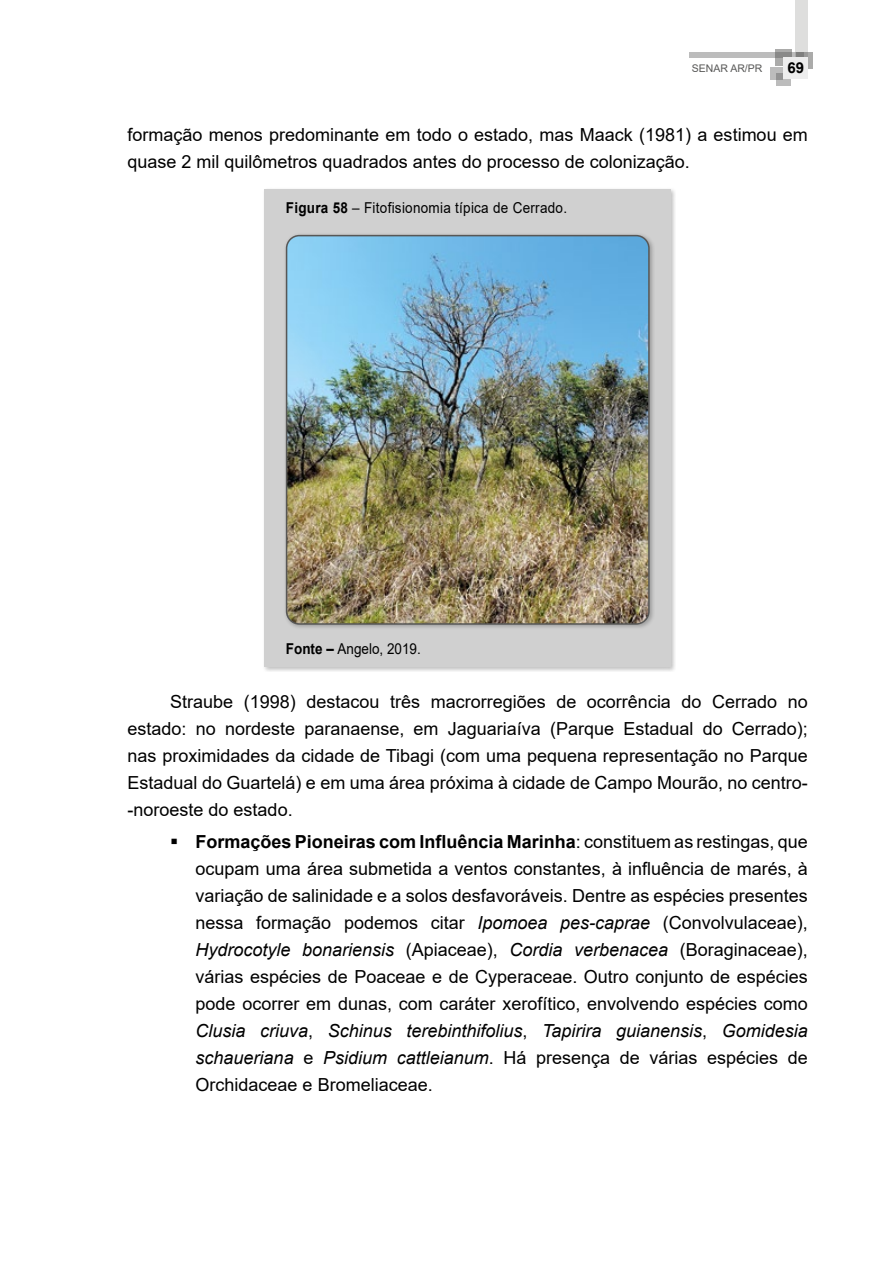
<style>
.page{position:relative;width:893px;height:1263px;background:#fff}
.page>*{position:absolute;margin:0;border:0;box-sizing:border-box;transform-origin:0 0}
.t1{font:18px/27px "Arial";color:#000;text-align:justify}
.t2{font:15px "Arial";letter-spacing:.02em;color:#000;scale:.9 1}
.t3{font:15px "Arial";color:#000;scale:.9 1}
.t4{font:700 15px "Arial";color:#000}
.t5{font:10.5px "Arial";color:#575756}
.s1{font-weight:700}
.s2{font-style:italic}
</style>
<div class="page">
<svg style="left:776px;top:73px;width:15px;height:12px"></svg>
<svg style="left:770px;top:67px;width:12px;height:12px"></svg>
<div style="left:796px;top:52px;width:17px;height:16px;background:#ababaa"></div>
<svg style="left:775px;top:50px;width:17px;height:16px"></svg>
<svg style="left:689px;top:52px;width:107px;height:6px"></svg>
<svg style="left:796px;top:0;width:12px;height:58px"></svg>
<div style="left:784px;top:58px;width:24px;height:21px;background:#ededed"></div>
<div style="left:262px;top:187px;width:414px;height:485px;background:#000;opacity:.25"></div>
<div style="left:265px;top:189px;width:406px;height:478px;background:#d0d0d0"></div>
<div style="left:283px;top:233px;width:371px;height:397px;background:#000;opacity:.25"></div>
<img style="left:287px;top:236px;width:362px;height:388px">
<div style="left:286px;top:235px;width:364px;height:390px;border:2px solid #575756;border-radius:13px"></div>
<p class="t5" style="left:692px;top:61px;width:72px">SENAR AR/PR</p>
<p class="t4" style="left:787px;top:57px;width:18px">69</p>
<p class="t1" style="left:128px;top:121px;width:682px">formação menos predominante em todo o estado, mas Maack (1981) a estimou em quase 2 mil quilômetros quadrados antes do processo de colonização.</p>
<p class="t2" style="left:286px;top:197px;width:314px"><span class="s1">Figura 58</span> – Fitofisionomia típica de Cerrado.</p>
<p class="t3" style="left:286px;top:639px;width:152px"><span class="s1">Fonte –</span> Angelo, 2019.</p>
<p class="t1" style="left:128px;top:688px;width:682px;text-indent:43px">Straube (1998) destacou três macrorregiões de ocorrência do Cerrado no estado: no nordeste paranaense, em Jaguariaíva (Parque Estadual do Cerrado); nas proximidades da cidade de Tibagi (com uma pequena representação no Parque Estadual do Guartelá) e em uma área próxima à cidade de Campo Mourão, no centro--noroeste do estado.</p>
<p class="t1" style="left:196px;top:827px;width:614px"><span class="s1">Formações Pioneiras com Influência Marinha</span>: constituem as restingas, que ocupam uma área submetida a ventos constantes, à influência de marés, à variação de salinidade e a solos desfavoráveis. Dentre as espécies presentes nessa formação podemos citar <span class="s2">Ipomoea pes-caprae</span> (Convolvulaceae), <span class="s2">Hydrocotyle bonariensis</span> (Apiaceae), <span class="s2">Cordia verbenacea</span> (Boraginaceae), várias espécies de Poaceae e de Cyperaceae. Outro conjunto de espécies pode ocorrer em dunas, com caráter xerofítico, envolvendo espécies como <span class="s2">Clusia criuva</span>, <span class="s2">Schinus terebinthifolius</span>, <span class="s2">Tapirira guianensis</span>, <span class="s2">Gomidesia schaueriana</span> e <span class="s2">Psidium cattleianum</span>. Há presença de várias espécies de Orchidaceae e Bromeliaceae.</p>
</div>
